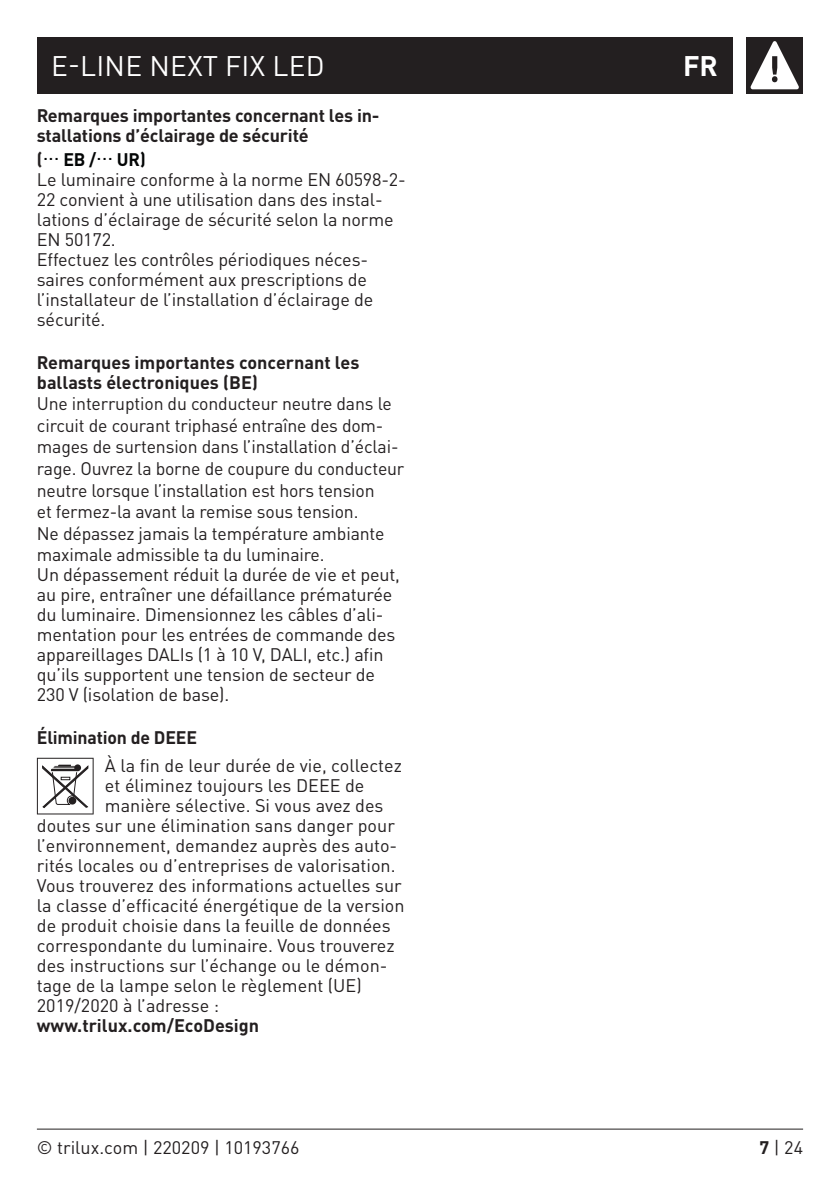
<style>
.page{position:relative;width:840px;height:1191px;background:#fff}
.page>*{position:absolute;margin:0;border:0;box-sizing:border-box;transform-origin:0 0}
.t1{font:28px "DIN Pro";letter-spacing:.01em;color:#fff}
.t2{font:700 28px "DIN Pro";color:#fff}
.t3{font:22px "DIN Pro";color:#030505}
.t4{font:18px/20.8px "DIN Pro";letter-spacing:-.01em;color:#231f20}
.t5{font:700 18px/20px "DIN Pro";letter-spacing:-.01em;color:#231f20}
.s1{font-weight:700}
</style>
<div class="page">
<div style="left:37px;top:37px;width:694px;height:57px;background:#231f20"></div>
<hr style="left:37px;top:1128px;width:765px;height:1px;background:#231f20">
<div style="left:746px;top:37px;width:56px;height:57px;background:#231f20"></div>
<svg style="left:750px;top:41px;width:48px;height:48px"></svg>
<svg style="left:37px;top:757px;width:57px;height:57px"></svg>
<div style="left:68px;top:796px;width:8px;height:8px;background:#231f20;border-radius:50%"></div>
<h1 class="t1" style="left:51px;top:44px;width:275px">E-LINE NEXT FIX LED</h1>
<h1 class="t2" style="left:682px;top:44px;width:36px">FR</h1>
<p class="t5" style="left:37px;top:104px;width:344px">Remarques importantes concernant les in&shy;stallations d’éclairage de sécurité</p>
<p class="t3" style="left:37px;top:135px;width:110px"><sub>(</sub>... <sub>EB</sub> <sub>/</sub>... <sub>UR)</sub></p>
<p class="t4" style="left:37px;top:168px;width:370px;line-height:20px">Le luminaire conforme à la norme EN 60598-2- 22 convient à une utilisation dans des instal&shy;lations d’éclairage de sécurité selon la norme EN 50172.<br>Effectuez les contrôles périodiques néces&shy;saires conformément aux prescriptions de l’installateur de l’installation d’éclairage de sécurité.</p>
<p class="t5" style="left:37px;top:351px;width:324px">Remarques importantes concernant les ballasts électroniques (BE)</p>
<p class="t4" style="left:37px;top:392px;width:369px">Une interruption du conducteur neutre dans le circuit de courant triphasé entraîne des dom&shy;mages de surtension dans l’installation d’éclai&shy;rage. Ouvrez la borne de coupure du conducteur neutre lorsque l’installation est hors tension<br>et fermez-la avant la remise sous tension.<br>Ne dépassez jamais la température ambiante maximale admissible ta du luminaire.<br>Un dépassement réduit la durée de vie et peut, au pire, entraîner une défaillance prématurée du luminaire. Dimensionnez les câbles d’ali&shy;mentation pour les entrées de commande des appareillages DALIs (1 à 10 V, DALI, etc.) afin qu’ils supportent une tension de secteur de 230 V (isolation de base).</p>
<p class="t5" style="left:37px;top:726px;width:162px">Élimination de DEEE</p>
<p class="t4" style="left:105px;top:754px;width:298px">À la fin de leur durée de vie, collectez</p>
<p class="t4" style="left:105px;top:774px;width:261px">et éliminez toujours les DEEE de</p>
<p class="t4" style="left:105px;top:794px;width:280px">manière sélective. Si vous avez des</p>
<p class="t4" style="left:37px;top:814px;width:359px">doutes sur une élimination sans danger pour</p>
<p class="t4" style="left:37px;top:834px;width:362px">l’environnement, demandez auprès des auto-</p>
<p class="t4" style="left:37px;top:854px;width:360px">rités locales ou d’entreprises de valorisation.</p>
<p class="t4" style="left:37px;top:874px;width:366px">Vous trouverez des informations actuelles sur</p>
<p class="t4" style="left:37px;top:894px;width:369px">la classe d’efficacité énergétique de la version</p>
<p class="t4" style="left:37px;top:914px;width:355px">de produit choisie dans la feuille de données</p>
<p class="t4" style="left:37px;top:934px;width:359px">correspondante du luminaire. Vous trouverez</p>
<p class="t4" style="left:37px;top:954px;width:352px">des instructions sur l’échange ou le démon-</p>
<p class="t4" style="left:37px;top:974px;width:326px">tage de la lampe selon le règlement (UE)</p>
<p class="t4" style="left:37px;top:994px;width:184px">2019/2020 à l’adresse :</p>
<p class="t5" style="left:37px;top:1014px;width:224px">www.trilux.com/EcoDesign</p>
<p class="t4" style="left:37px;top:1136px;width:264px">© trilux.com | 220209 | 10193766</p>
<p class="t4" style="left:759px;top:1136px;width:45px"><span class="s1">7</span> | 24</p>
</div>
